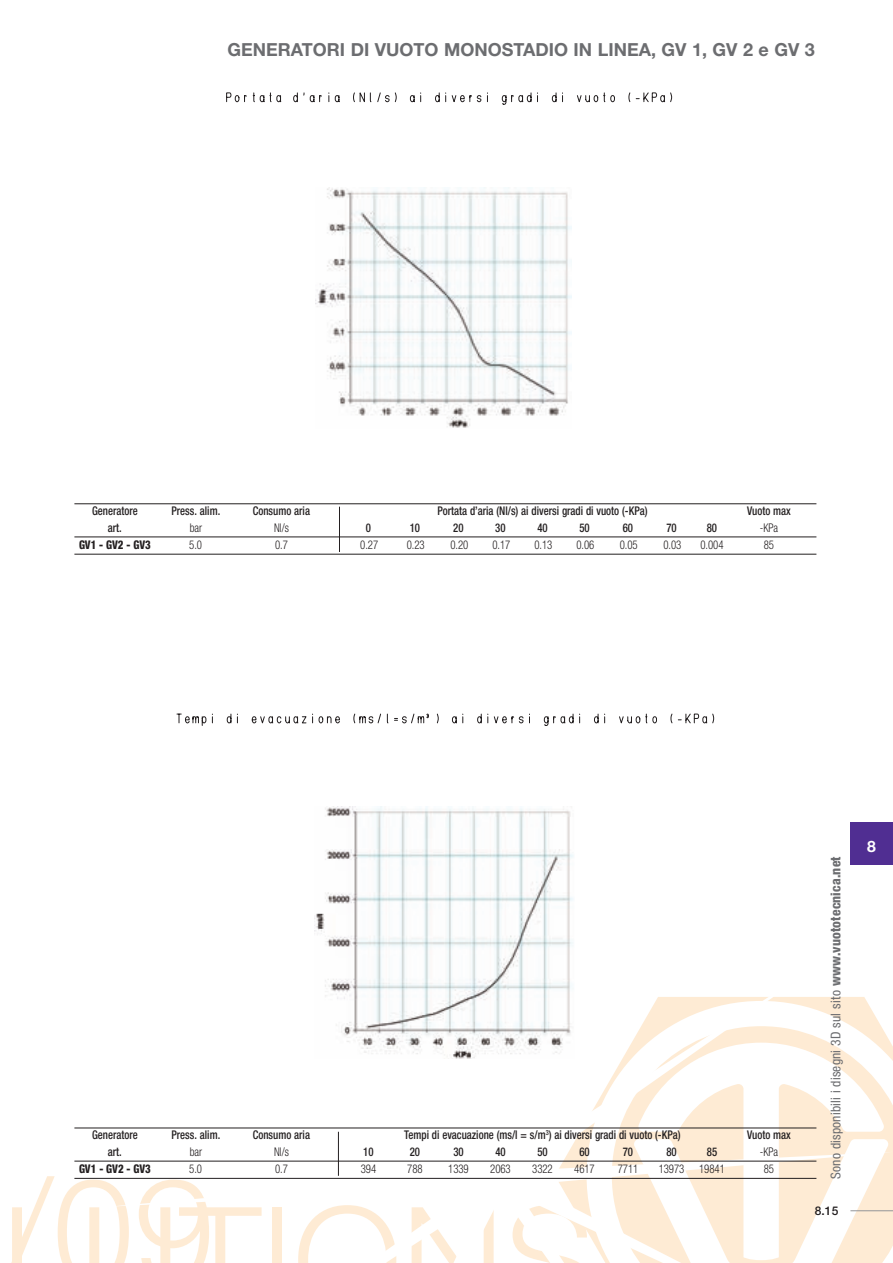
<style>
.page{position:relative;width:893px;height:1263px;background:#fff}
.page>*{position:absolute;margin:0;border:0;box-sizing:border-box;transform-origin:0 0}
.t1{font:700 18px "Helvetica Neue";color:#6c6d70}
.t2{font:700 15.75px "Helvetica Neue";color:#fff}
.t3{font:condensed 13.5px "Helvetica Neue";letter-spacing:.01em;color:#6c6d70}
.t4{font:500 condensed 12px "Helvetica Neue";color:#231f20;scale:.9 1}
.t5{font:300 condensed 12px "Helvetica Neue";letter-spacing:-.005em;color:#231f20;scale:.9 1}
.t6{font:800 condensed 12px "Helvetica Neue";letter-spacing:-.005em;color:#231f20;scale:.9 1}
.t7{font:500 12px "Helvetica Neue";color:#231f20}
.s1{font-weight:800}
</style>
<div class="page">
<svg style="left:74px;top:864px;width:819px;height:399px"></svg>
<div style="left:850px;top:822px;width:43px;height:42px;background:#502e92"></div>
<hr style="left:850px;top:1210px;width:43px;height:1px;background:#939598">
<svg style="left:315px;top:187px;width:257px;height:241px"></svg>
<svg style="left:309px;top:806px;width:273px;height:253px"></svg>
<hr style="left:74px;top:503px;width:742px;height:1px;background:#231f20">
<hr style="left:74px;top:536px;width:742px;height:1px;background:#231f20">
<hr style="left:74px;top:554px;width:742px;height:1px;background:#231f20">
<hr style="left:339px;top:507px;width:1px;height:45px;background:#231f20">
<hr style="left:74px;top:1127px;width:742px;height:1px;background:#231f20">
<hr style="left:74px;top:1161px;width:742px;height:1px;background:#231f20">
<hr style="left:74px;top:1178px;width:742px;height:1px;background:#231f20">
<hr style="left:338px;top:1132px;width:1px;height:44px;background:#231f20">
<svg style="left:226px;top:92px;width:447px;height:13px"></svg>
<svg style="left:176px;top:713px;width:539px;height:13px"></svg>
<svg style="left:11px;top:1176px;width:251px;height:87px"></svg>
<h1 class="t1" style="left:228px;top:39px;width:13px">GENERATORI</h1>
<h1 class="t1" style="left:351px;top:39px;width:38px">DI VUOTO</h1>
<h1 class="t1" style="left:444px;top:39px;width:14px">MONOSTADIO</h1>
<h1 class="t1" style="left:574px;top:39px;width:47px">IN LINEA</h1>
<h1 class="t1" style="left:651px;top:39px;width:165px">, GV 1, GV 2 e GV 3</h1>
<p class="t4" style="left:92px;top:503px;width:52px">Generatore</p>
<p class="t4" style="left:172px;top:503px;width:56px">Press. alim.</p>
<p class="t4" style="left:253px;top:503px;width:65px">Consumo aria</p>
<p class="t4" style="left:437px;top:503px;width:235px">Portata d’aria (Nl/s) ai diversi gradi di vuoto (-KPa)</p>
<p class="t4" style="left:747px;top:503px;width:50px">Vuoto max</p>
<p class="t4" style="left:108px;top:521px;width:17px">art.</p>
<p class="t5" style="left:190px;top:521px;width:15px">bar</p>
<p class="t5" style="left:274px;top:521px;width:18px">N l/s</p>
<p class="t4" style="left:366px;top:521px;width:7px">0</p>
<p class="t4" style="left:410px;top:521px;width:13px">10</p>
<p class="t4" style="left:453px;top:521px;width:13px">20</p>
<p class="t4" style="left:495px;top:521px;width:13px">30</p>
<p class="t4" style="left:537px;top:521px;width:13px">40</p>
<p class="t4" style="left:579px;top:521px;width:13px">50</p>
<p class="t4" style="left:623px;top:521px;width:13px">60</p>
<p class="t4" style="left:666px;top:521px;width:13px">70</p>
<p class="t4" style="left:707px;top:521px;width:13px">80</p>
<p class="t5" style="left:760px;top:521px;width:22px">-KPa</p>
<p class="t6" style="left:79px;top:538px;width:81px">GV1 - GV2 - GV3</p>
<p class="t5" style="left:189px;top:538px;width:16px">5.0</p>
<p class="t5" style="left:275px;top:538px;width:16px">0.7</p>
<p class="t5" style="left:360px;top:538px;width:21px">0.27</p>
<p class="t5" style="left:407px;top:538px;width:21px">0.23</p>
<p class="t5" style="left:450px;top:538px;width:21px">0.20</p>
<p class="t5" style="left:492px;top:538px;width:21px">0.17</p>
<p class="t5" style="left:534px;top:538px;width:21px">0.13</p>
<p class="t5" style="left:576px;top:538px;width:21px">0.06</p>
<p class="t5" style="left:620px;top:538px;width:21px">0.05</p>
<p class="t5" style="left:663px;top:538px;width:21px">0.03</p>
<p class="t5" style="left:700px;top:538px;width:27px">0.004</p>
<p class="t5" style="left:764px;top:538px;width:13px">85</p>
<p class="t4" style="left:92px;top:1127px;width:52px">Generatore</p>
<p class="t4" style="left:172px;top:1127px;width:56px">Press. alim.</p>
<p class="t4" style="left:253px;top:1127px;width:65px">Consumo aria</p>
<p class="t4" style="left:404px;top:1127px;width:308px">Tempi di evacuazione (ms/l = s/m<sup>3</sup>) ai diversi gradi di vuoto (-KPa)</p>
<p class="t4" style="left:747px;top:1127px;width:50px">Vuoto max</p>
<p class="t4" style="left:108px;top:1145px;width:17px">art.</p>
<p class="t5" style="left:190px;top:1145px;width:15px">bar</p>
<p class="t5" style="left:274px;top:1145px;width:18px">N l/s</p>
<p class="t4" style="left:363px;top:1145px;width:13px">10</p>
<p class="t4" style="left:410px;top:1145px;width:13px">20</p>
<p class="t4" style="left:453px;top:1145px;width:13px">30</p>
<p class="t4" style="left:495px;top:1145px;width:13px">40</p>
<p class="t4" style="left:537px;top:1145px;width:13px">50</p>
<p class="t4" style="left:579px;top:1145px;width:13px">60</p>
<p class="t4" style="left:623px;top:1145px;width:13px">70</p>
<p class="t4" style="left:666px;top:1145px;width:13px">80</p>
<p class="t4" style="left:707px;top:1145px;width:13px">85</p>
<p class="t5" style="left:760px;top:1145px;width:22px">-KPa</p>
<p class="t6" style="left:79px;top:1162px;width:81px">GV1 - GV2 - GV3</p>
<p class="t5" style="left:189px;top:1162px;width:16px">5.0</p>
<p class="t5" style="left:275px;top:1162px;width:16px">0.7</p>
<p class="t5" style="left:361px;top:1162px;width:19px">394</p>
<p class="t5" style="left:407px;top:1162px;width:19px">788</p>
<p class="t5" style="left:448px;top:1162px;width:24px">1339</p>
<p class="t5" style="left:490px;top:1162px;width:24px">2063</p>
<p class="t5" style="left:532px;top:1162px;width:24px">3322</p>
<p class="t5" style="left:574px;top:1162px;width:24px">4617</p>
<p class="t5" style="left:618px;top:1162px;width:24px">7711</p>
<p class="t5" style="left:659px;top:1162px;width:75px">13973 19841</p>
<p class="t5" style="left:764px;top:1162px;width:13px">85</p>
<p class="t3" style="left:828px;top:1179px;width:324px;rotate:-90deg">Sono disponibili i disegni 3D sul sito <span class="s1">www.vuototecnica.net</span></p>
<p class="t7" style="left:815px;top:1204px;width:25px">8.15</p>
<h2 class="t2" style="left:867px;top:836px;width:10px">8</h2>
</div>
